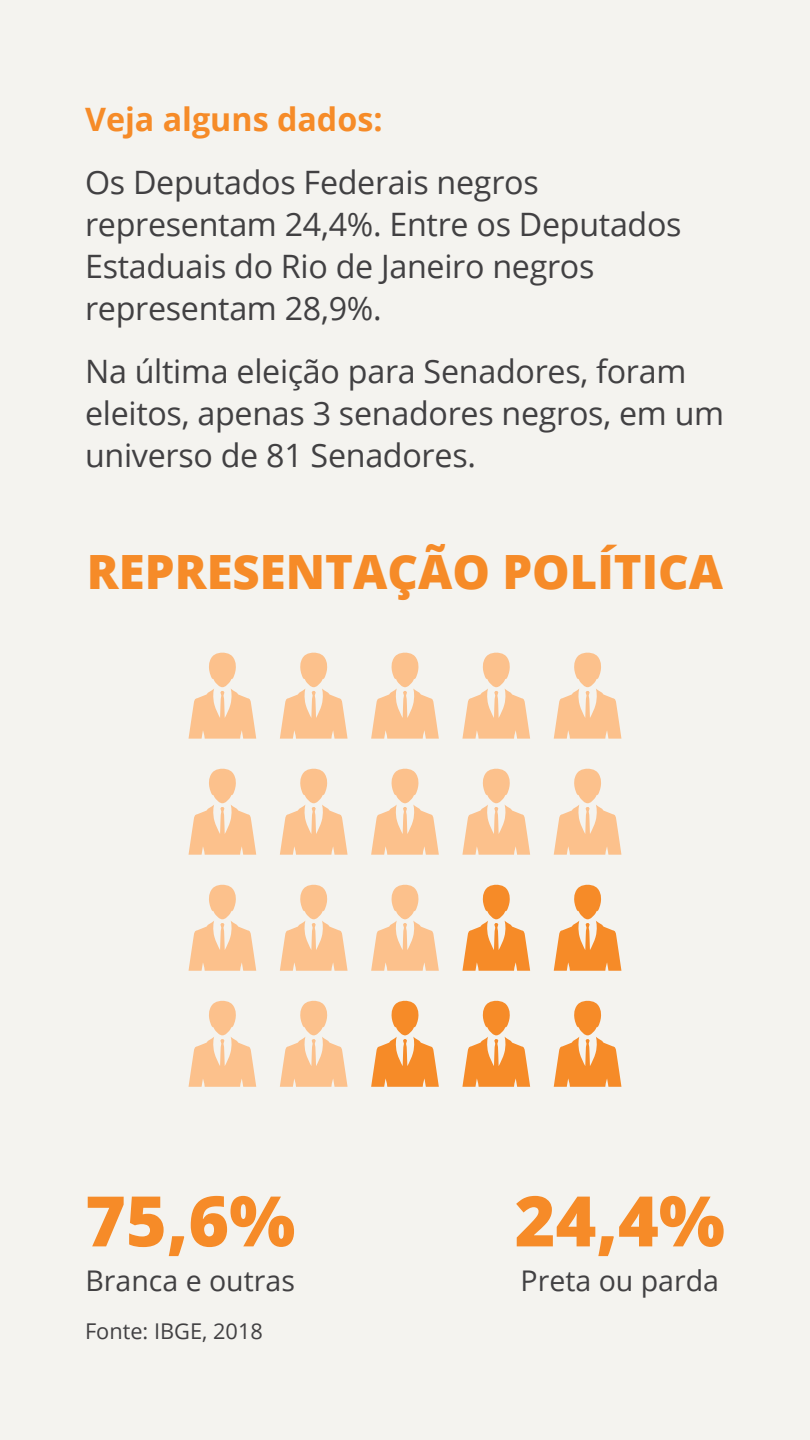
<style>
.page{position:relative;width:810px;height:1440px;background:#f4f3ef}
.page>*{position:absolute;margin:0;border:0;box-sizing:border-box;transform-origin:0 0}
.t1{font:800 69.75px "Open Sans";color:#f68b28}
.t2{font:800 47.25px "Open Sans";color:#f68b28}
.t3{font:32.25px/42px "Open Sans";letter-spacing:-.01em;color:#414042}
.t4{font:700 32.25px "Open Sans";color:#f68b28}
.t5{font:28.5px "Open Sans";color:#414042}
.t6{font:21.75px "Open Sans";color:#414042}
</style>
<div class="page">
<svg style="left:189px;top:653px;width:67px;height:86px"></svg>
<svg style="left:371px;top:653px;width:68px;height:86px"></svg>
<svg style="left:280px;top:653px;width:68px;height:86px"></svg>
<svg style="left:462px;top:653px;width:68px;height:86px"></svg>
<svg style="left:554px;top:653px;width:67px;height:86px"></svg>
<svg style="left:462px;top:885px;width:68px;height:86px"></svg>
<svg style="left:554px;top:885px;width:67px;height:86px"></svg>
<svg style="left:189px;top:769px;width:67px;height:86px"></svg>
<svg style="left:371px;top:769px;width:68px;height:86px"></svg>
<svg style="left:280px;top:769px;width:68px;height:86px"></svg>
<svg style="left:462px;top:769px;width:68px;height:86px"></svg>
<svg style="left:554px;top:769px;width:67px;height:86px"></svg>
<svg style="left:189px;top:885px;width:67px;height:86px"></svg>
<svg style="left:371px;top:885px;width:68px;height:86px"></svg>
<svg style="left:280px;top:885px;width:68px;height:86px"></svg>
<svg style="left:189px;top:1001px;width:67px;height:86px"></svg>
<svg style="left:280px;top:1001px;width:68px;height:86px"></svg>
<svg style="left:371px;top:1001px;width:68px;height:86px"></svg>
<svg style="left:462px;top:1001px;width:68px;height:86px"></svg>
<svg style="left:554px;top:1001px;width:67px;height:86px"></svg>
<p class="t4" style="left:85px;top:96px;width:299px">Veja alguns dados:</p>
<p class="t3" style="left:85px;top:161px;width:598px">Os Deputados Federais negros representam 24,4%. Entre os Deputados<br>Estaduais do Rio de Janeiro negros representam 28,9%.</p>
<p class="t3" style="left:85px;top:350px;width:641px">Na última eleição para Senadores, foram eleitos, apenas 3 senadores negros, em um universo de 81 Senadores.</p>
<h2 class="t2" style="left:87px;top:536px;width:638px">REPRESENTAÇÃO POLÍTICA</h2>
<h1 class="t1" style="left:85px;top:1168px;width:212px">75,6%</h1>
<h1 class="t1" style="left:515px;top:1168px;width:212px">24,4%</h1>
<p class="t5" style="left:85px;top:1261px;width:211px">Branca e outras</p>
<p class="t5" style="left:521px;top:1261px;width:200px">Preta ou parda</p>
<p class="t6" style="left:85px;top:1316px;width:179px">Fonte: IBGE, 2018</p>
</div>
